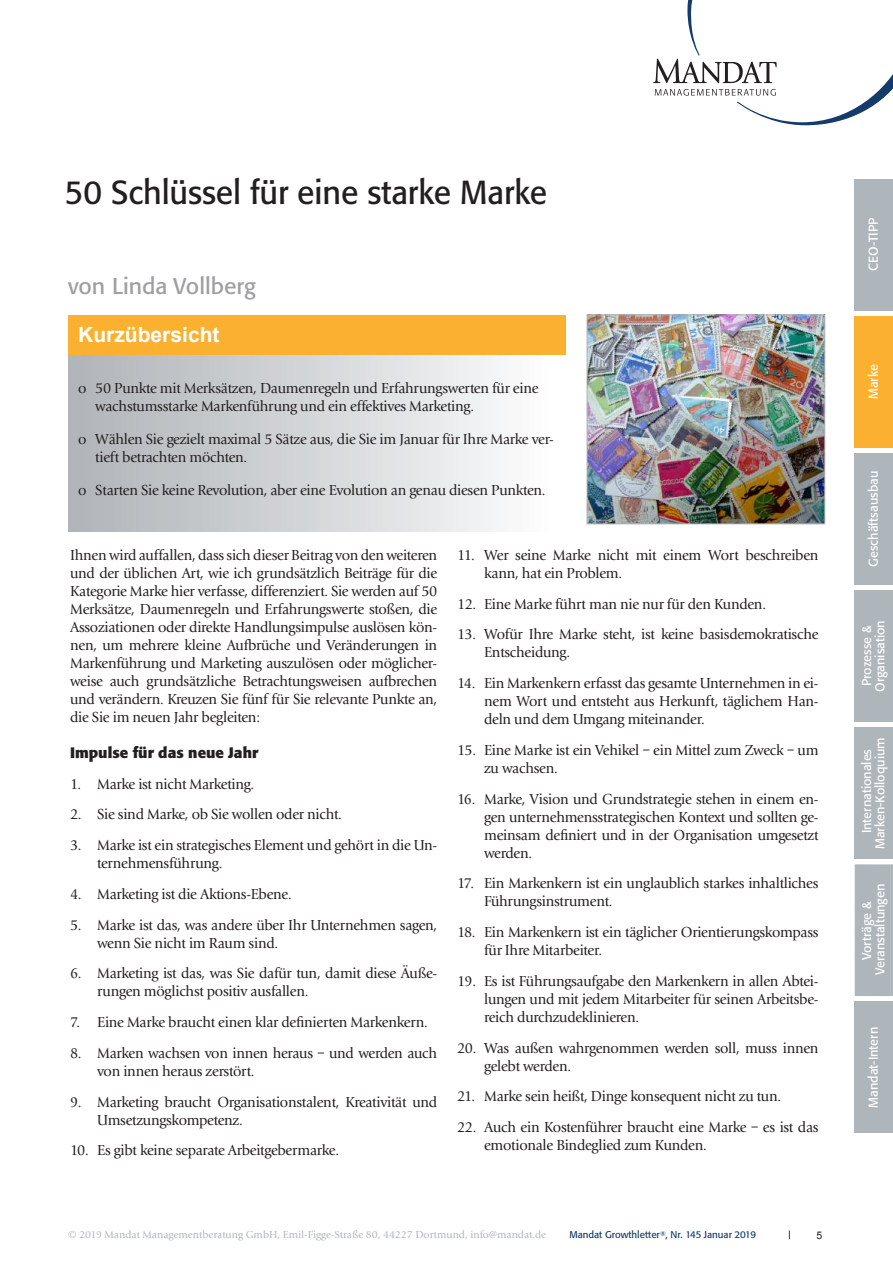
<style>
.page{position:relative;width:893px;height:1263px;background:#fff}
.page>*{position:absolute;margin:0;border:0;box-sizing:border-box;transform-origin:0 0}
.t1{font:33px "Formata BQ";letter-spacing:-.005em;color:#231f20}
.t2{font:22.5px "Formata BQ";color:#9d9fa2}
.t3{font:700 21px "Arial";color:#fff}
.t4{font:15px/18px "Giovanni EF";letter-spacing:-.02em;color:#231f20;scale:.96 1}
.t5{font:700 15px "Formata BQ";color:#231f20}
.t6{font:13.5px "Arial";color:#231f20}
.t7{font:12.75px/13.5px "Formata BQ";color:#fff;text-align:center}
.t8{font:10.5px "Giovanni EF";color:#aeb5bb}
.t9{font:10.5px "Arial";color:#231f20}
.t10{font:9.75px "Formata BQ";color:#163d6a}
.t11{font:6.75px "Formata BQ";color:#163d6a}
</style>
<div class="page">
<svg style="left:653px;top:0;width:240px;height:125px"></svg>
<hr style="left:891px;top:316px;width:2px;height:132px;background:#fbb12f">
<hr style="left:891px;top:179px;width:2px;height:131px;background:#aeb5bb">
<hr style="left:891px;top:453px;width:2px;height:132px;background:#aeb5bb">
<hr style="left:891px;top:590px;width:2px;height:132px;background:#aeb5bb">
<hr style="left:891px;top:864px;width:2px;height:132px;background:#aeb5bb">
<hr style="left:891px;top:727px;width:2px;height:132px;background:#aeb5bb">
<hr style="left:891px;top:1001px;width:2px;height:132px;background:#aeb5bb">
<div style="left:855px;top:316px;width:36px;height:132px;background:#fbb12f"></div>
<div style="left:855px;top:179px;width:36px;height:131px;background:#aeb5bb"></div>
<div style="left:855px;top:453px;width:36px;height:132px;background:#aeb5bb"></div>
<div style="left:855px;top:590px;width:36px;height:132px;background:#aeb5bb"></div>
<div style="left:855px;top:727px;width:36px;height:132px;background:#aeb5bb"></div>
<div style="left:855px;top:864px;width:36px;height:132px;background:#aeb5bb"></div>
<div style="left:855px;top:1001px;width:36px;height:132px;background:#aeb5bb"></div>
<img style="left:589px;top:317px;width:234px;height:205px">
<div style="left:587px;top:315px;width:238px;height:209px;border:1px solid #aeb5bb"></div>
<div style="left:68px;top:353px;width:498px;height:178px;background:linear-gradient(to right,#aeb2b7,#fefeff)"></div>
<div style="left:68px;top:315px;width:498px;height:40px;background:#fbb12f"></div>
<h1 class="t1" style="left:65px;top:172px;width:484px">50 Schlüssel für eine starke Marke</h1>
<h2 class="t2" style="left:68px;top:272px;width:190px">von Linda Vollberg</h2>
<h3 class="t3" style="left:78px;top:320px;width:143px">Kurzübersicht</h3>
<p class="t4" style="left:95px;top:379px;width:463px;text-indent:-17px">o 50 Punkte mit Merksätzen, Daumenregeln und Erfahrungswerten für eine wachstumsstarke Markenführung und ein effektives Marketing.</p>
<p class="t4" style="left:95px;top:430px;width:479px;text-indent:-17px">o Wählen Sie gezielt maximal 5 Sätze aus, die Sie im Januar für Ihre Marke ver&shy;tieft betrachten möchten.</p>
<p class="t4" style="left:78px;top:481px;width:488px">o Starten Sie keine Revolution, aber eine Evolution an genau diesen Punkten.</p>
<p class="t4" style="left:70px;top:546px;width:384px;text-align:justify">Ihnen wird auffallen, dass sich dieser Beitrag von den weiteren und der üblichen Art, wie ich grundsätzlich Beiträge für die Kategorie Marke hier verfasse, differenziert. Sie werden auf 50<br>Merksätze, Daumenregeln und Erfahrungswerte stoßen, die Assoziationen oder direkte Handlungsimpulse auslösen kön&shy;nen, um mehrere kleine Aufbrüche und Veränderungen in Markenführung und Marketing auszulösen oder möglicher&shy;weise auch grundsätzliche Betrachtungsweisen aufbrechen und verändern. Kreuzen Sie fünf für Sie relevante Punkte an, die Sie im neuen Jahr begleiten:</p>
<p class="t5" style="left:70px;top:743px;width:190px">Impulse für das neue Jahr</p>
<p class="t4" style="left:70px;top:775px;width:193px">1. Marke ist nicht Marketing.</p>
<p class="t4" style="left:70px;top:805px;width:285px">2. Sie sind Marke, ob Sie wollen oder nicht.</p>
<p class="t4" style="left:97px;top:836px;width:356px;text-indent:-27px">3. Marke ist ein strategisches Element und gehört in die Un&shy;ternehmensführung.</p>
<p class="t4" style="left:70px;top:885px;width:232px">4. Marketing ist die Aktions-Ebene.</p>
<p class="t4" style="left:97px;top:916px;width:356px;text-indent:-27px">5. Marke ist das, was andere über Ihr Unternehmen sagen, wenn Sie nicht im Raum sind.</p>
<p class="t4" style="left:97px;top:964px;width:356px;text-indent:-27px">6. Marketing ist das, was Sie dafür tun, damit diese Äuße&shy;rungen möglichst positiv ausfallen.</p>
<p class="t4" style="left:70px;top:1013px;width:374px">7. Eine Marke braucht einen klar definierten Markenkern.</p>
<p class="t4" style="left:97px;top:1044px;width:356px;text-indent:-27px">8. Marken wachsen von innen heraus – und werden auch von innen heraus zerstört.</p>
<p class="t4" style="left:97px;top:1093px;width:356px;text-indent:-27px">9. Marketing braucht Organisationstalent, Kreativität und<br>Umsetzungskompetenz.</p>
<p class="t4" style="left:70px;top:1141px;width:282px">10. Es gibt keine separate Arbeitgebermarke.</p>
<p class="t4" style="left:484px;top:546px;width:350px;text-indent:-27px">11. Wer seine Marke nicht mit einem Wort beschreiben kann, hat ein Problem.</p>
<p class="t4" style="left:457px;top:595px;width:323px">12. Eine Marke führt man nie nur für den Kunden.</p>
<p class="t4" style="left:484px;top:625px;width:350px;text-indent:-27px">13. Wofür Ihre Marke steht, ist keine basisdemokratische<br>Entscheidung.</p>
<p class="t4" style="left:484px;top:674px;width:350px;text-align:justify;text-indent:-27px">14. Ein Markenkern erfasst das gesamte Unternehmen in ei&shy;nem Wort und entsteht aus Herkunft, täglichem Han&shy;deln und dem Umgang miteinander.</p>
<p class="t4" style="left:484px;top:741px;width:350px;text-indent:-27px">15. Eine Marke ist ein Vehikel – ein Mittel zum Zweck – um zu wachsen.</p>
<p class="t4" style="left:484px;top:790px;width:350px;text-align:justify;text-indent:-27px">16. Marke, Vision und Grundstrategie stehen in einem en&shy;gen unternehmensstrategischen Kontext und sollten ge&shy;meinsam definiert und in der Organisation umgesetzt werden.</p>
<p class="t4" style="left:484px;top:874px;width:350px;text-indent:-27px">17. Ein Markenkern ist ein unglaublich starkes inhaltliches<br>Führungsinstrument.</p>
<p class="t4" style="left:484px;top:923px;width:350px;text-indent:-27px">18. Ein Markenkern ist ein täglicher Orientierungskompass für Ihre Mitarbeiter.</p>
<p class="t4" style="left:484px;top:972px;width:350px;text-align:justify;text-indent:-27px">19. Es ist Führungsaufgabe den Markenkern in allen Abtei&shy;lungen und mit jedem Mitarbeiter für seinen Arbeitsbe&shy;reich durchzudeklinieren.</p>
<p class="t4" style="left:484px;top:1039px;width:350px;text-indent:-27px">20. Was außen wahrgenommen werden soll, muss innen gelebt werden.</p>
<p class="t4" style="left:457px;top:1087px;width:339px">21. Marke sein heißt, Dinge konsequent nicht zu tun.</p>
<p class="t4" style="left:484px;top:1118px;width:350px;text-indent:-27px">22. Auch ein Kostenführer braucht eine Marke – es ist das emotionale Bindeglied zum Kunden.</p>
<p class="t8" style="left:68px;top:1228px;width:480px">© 2019 Mandat Managementberatung GmbH, Emil-Figge-Straße 80, 44227 Dortmund, info@mandat.de</p>
<p class="t10" style="left:569px;top:1229px;width:188px">Mandat Growthletter , Nr. 145 Januar 2019</p>
<p class="t6" style="left:788px;top:1225px;width:5px">׀</p>
<p class="t9" style="left:816px;top:1228px;width:7px">5</p>
<p class="t11" style="left:660px;top:1229px;width:7px">R</p>
<p class="t7" style="left:866px;top:270px;width:54px;rotate:-90deg">CEO-TIPP</p>
<p class="t7" style="left:866px;top:399px;width:36px;rotate:-90deg">Marke</p>
<p class="t7" style="left:866px;top:567px;width:97px;rotate:-90deg">Geschäftsausbau</p>
<p class="t7" style="left:860px;top:692px;width:73px;rotate:-90deg">Prozesse &amp;<br>Organisation</p>
<p class="t7" style="left:860px;top:849px;width:113px;rotate:-90deg">Internationales<br>Marken-Kolloquium</p>
<p class="t7" style="left:860px;top:975px;width:93px;rotate:-90deg">Vorträge &amp;<br>Veranstaltungen</p>
<p class="t7" style="left:866px;top:1108px;width:82px;rotate:-90deg">Mandat-Intern</p>
</div>
